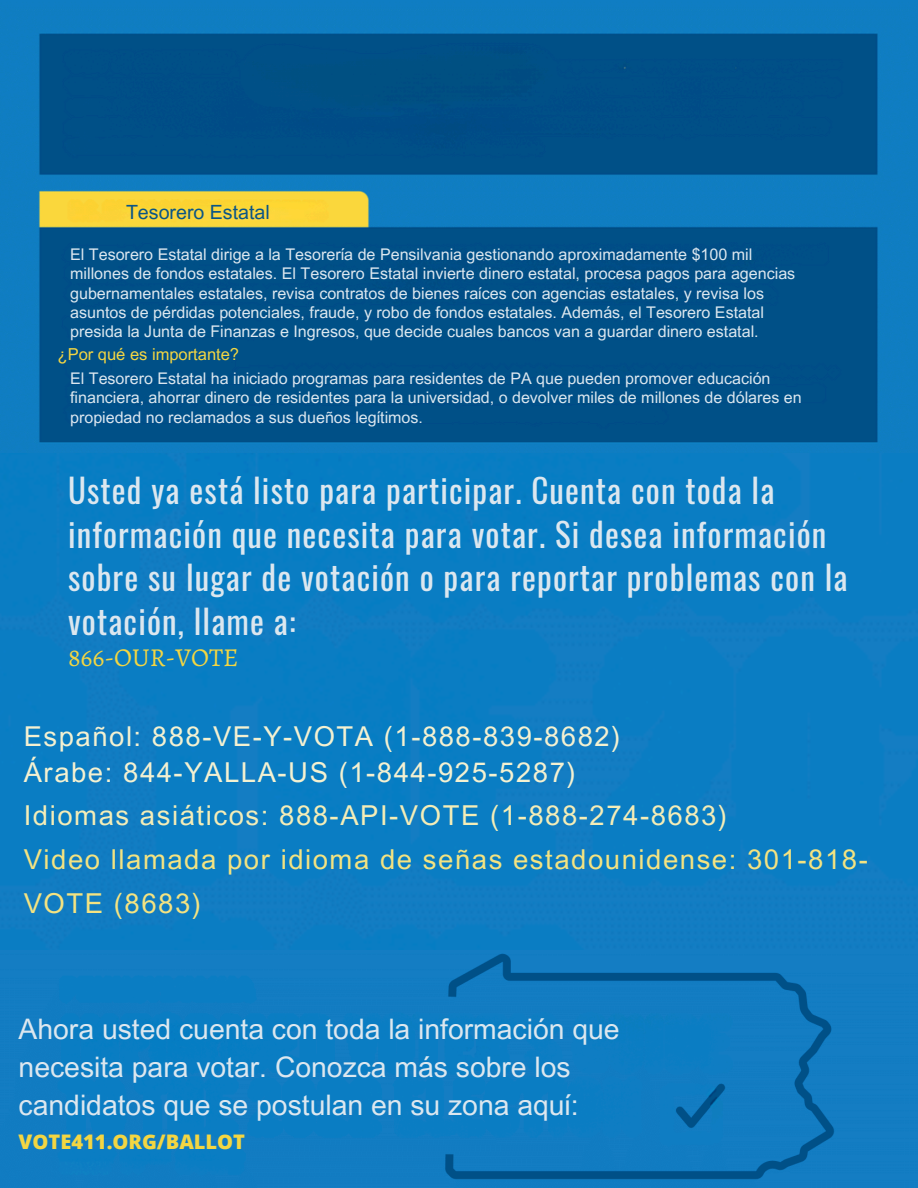
<style>
.page{position:relative;width:918px;height:1188px;background:#fff}
.page>*{position:absolute;margin:0;border:0;box-sizing:border-box;transform-origin:0 0}
.t1{font:33px/43.5px "Oswald";letter-spacing:.035em;color:#dce7ef}
.t2{font:28.35px/38.2px "Arial MT Pro";color:#dce7ef}
.t3{font:27.45px/43.8px "Arial MT Pro";letter-spacing:.055em;color:#f4e381}
.t4{font:27.45px "Arial MT Pro";letter-spacing:.055em;color:#f4f1d1}
.t5{font:25.95px "Alegreya";color:#f3d642}
.t6{font:800 20.1px "Open Sans";color:#f3d642}
.t7{font:19.65px "Arial MT Pro";color:#0a5586}
.t8{font:16.5px "Arial MT Pro";color:#f3d642}
.t9{font:16.05px/19.2px "Arial MT Pro";color:#dce7ef}
.s1{color:#f4f1d1}
.s2{color:#f4edb7}
</style>
<div class="page">
<img style="left:0;top:452px;width:918px;height:499px">
<img style="left:0;top:0;width:918px;height:452px">
<img style="left:0;top:951px;width:918px;height:237px">
<h3 class="t7" style="left:126px;top:205px;width:145px">Tesorero Estatal</h3>
<p class="t9" style="left:70px;top:247px;width:727px">El Tesorero Estatal dirige a la Tesorería de Pensilvania gestionando aproximadamente $100 mil millones de fondos estatales. El Tesorero Estatal invierte dinero estatal, procesa pagos para agencias gubernamentales estatales, revisa contratos de bienes raíces con agencias estatales, y revisa los asuntos de pérdidas potenciales, fraude, y robo de fondos estatales. Además, el Tesorero Estatal presida la Junta de Finanzas e Ingresos, que decide cuales bancos van a guardar dinero estatal.</p>
<p class="t8" style="left:58px;top:348px;width:183px">¿Por qué es importante?</p>
<p class="t9" style="left:70px;top:371px;width:733px">El Tesorero Estatal ha iniciado programas para residentes de PA que pueden promover educación financiera, ahorrar dinero de residentes para la universidad, o devolver miles de millones de dólares en propiedad no reclamados a sus dueños legítimos.</p>
<h2 class="t1" style="left:68px;top:468px;width:781px">Usted ya está listo para participar. Cuenta con toda la información que necesita para votar. Si desea información sobre su lugar de votación o para reportar problemas con la votación, llame a:</h2>
<h2 class="t5" style="left:68px;top:640px;width:172px">866-OUR-VOTE</h2>
<h2 class="t4" style="left:24px;top:726px;width:598px">Español: 888-VE-Y-VOTA (1-888-839-8682)</h2>
<p class="t3" style="left:24px;top:753px;width:846px"><span class="s1">Árabe: 844-YALLA-US (1-844-925-5287)<br></span><span class="s2">Idiomas asiáticos: 888-API-VOTE (1-888-274-8683)<br></span>Video llamada por idioma de señas estadounidense: 301-818- VOTE (8683)</p>
<h2 class="t2" style="left:19px;top:1013px;width:602px">Ahora usted cuenta con toda la información que necesita para votar. Conozca más sobre los candidatos que se postulan en su zona aquí:</h2>
<h2 class="t6" style="left:19px;top:1128px;width:228px">VOTE411.ORG/BALLOT</h2>
</div>
